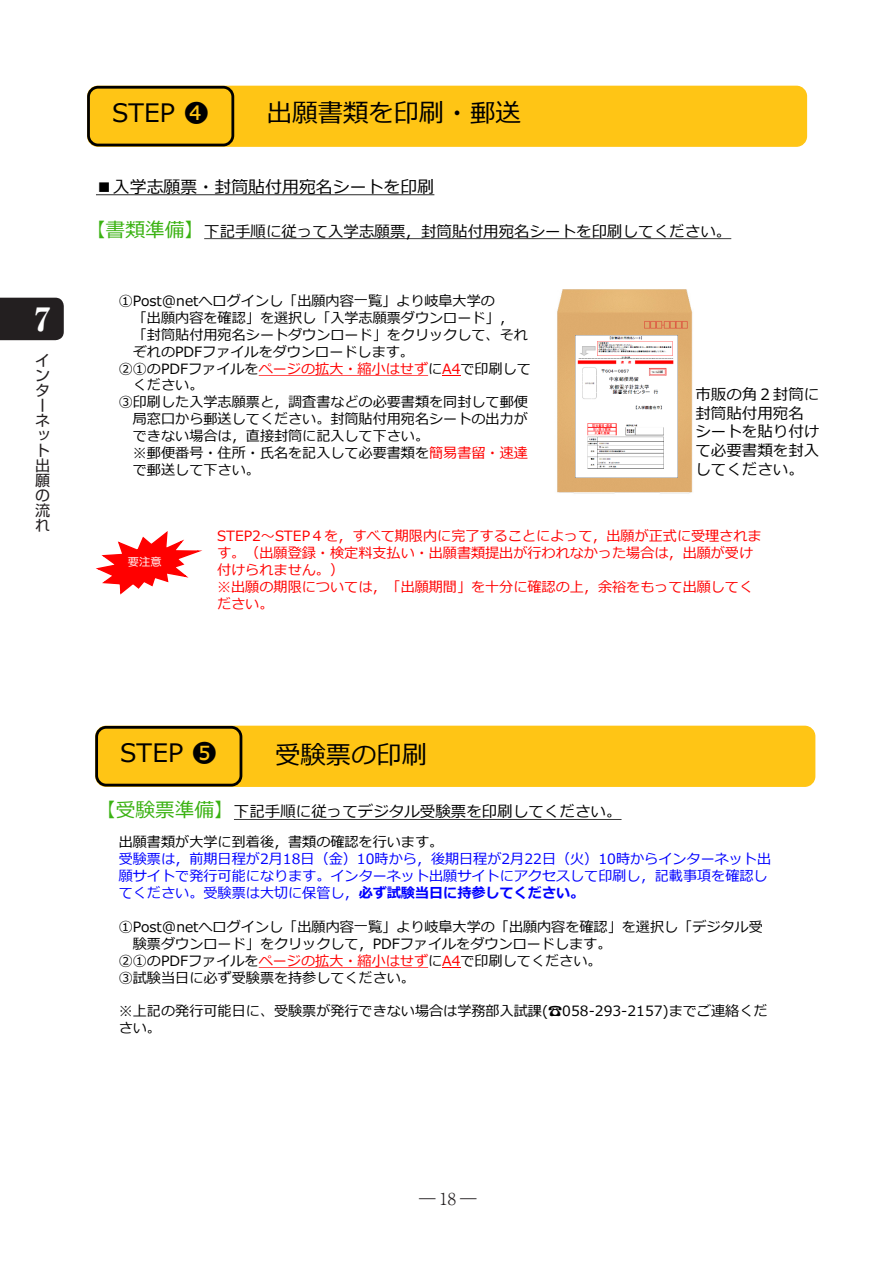
<style>
.page{position:relative;width:893px;height:1263px;background:#fff}
.page>*{position:absolute;margin:0;border:0;box-sizing:border-box;transform-origin:0 0}
.t1{font:800 32.25px "Ryumin Pr 5";color:#fff}
.t2{font:25.35px "Meiryo";color:#000}
.t3{font:16.95px "Meiryo";color:#000}
.t4{font:300 16.5px "Ryumin Pr 5";color:#231f20}
.t5{font:15.45px/18.6px "Meiryo";color:#000}
.t6{font:15px/15px "Shin Go Pr 5";color:#231f20}
.t7{font:14.1px/17px "Meiryo";color:#000}
.t8{font:14.1px/17px "Meiryo";color:#00f}
.t9{font:14.1px/17px "Meiryo";color:#f00}
.t10{font:11.25px "Meiryo";color:#fff}
.s1{font-size:19.65px;color:#3ab212}
.s2{color:#f00}
.s3{color:#000}
.s4{font-weight:700}
</style>
<div class="page">
<div style="left:0;top:298px;width:64px;height:42px;background:#231f20"></div>
<img style="left:557px;top:289px;width:136px;height:205px">
<img style="left:575px;top:336px;width:102px;height:142px">
<div style="left:87px;top:86px;width:720px;height:61px;background:#ffc515;border:1px solid #ffc515;border-radius:10px"></div>
<div style="left:87px;top:86px;width:147px;height:60px;border:3px solid #000;border-radius:10px"></div>
<svg style="left:96px;top:531px;width:106px;height:64px"></svg>
<div style="left:95px;top:726px;width:720px;height:61px;background:#ffc515;border:1px solid #ffc515;border-radius:10px"></div>
<div style="left:95px;top:726px;width:147px;height:60px;border:3px solid #000;border-radius:10px"></div>
<svg style="left:259px;top:375px;width:169px;height:1px"></svg>
<svg style="left:442px;top:375px;width:18px;height:1px"></svg>
<svg style="left:204px;top:238px;width:527px;height:1px"></svg>
<svg style="left:259px;top:967px;width:169px;height:1px"></svg>
<svg style="left:442px;top:967px;width:18px;height:1px"></svg>
<svg style="left:234px;top:819px;width:388px;height:1px"></svg>
<svg style="left:96px;top:194px;width:338px;height:1px"></svg>
<h1 class="t1" style="left:34px;top:294px;width:18px">7</h1>
<p class="t6" style="left:35px;top:352px;width:16px">インターネット出願の流れ</p>
<p class="t2" style="left:112px;top:95px;width:99px">STEP ❹</p>
<p class="t2" style="left:267px;top:95px;width:255px">出願書類を印刷・郵送</p>
<p class="t3" style="left:96px;top:175px;width:340px">■入学志願票・封筒貼付用宛名シートを印刷</p>
<p class="t5" style="left:86px;top:223px;width:647px"><span class="s1">【書類準備】</span>下記手順に従って入学志願票，封筒貼付用宛名シートを印刷してください。</p>
<p class="t7" style="left:119px;top:293px;width:378px">①Post@netへログインし「出願内容一覧」より岐阜大学の</p>
<p class="t7" style="left:133px;top:310px;width:382px">「出願内容を確認」を選択し「入学志願票ダウンロード」，</p>
<p class="t7" style="left:133px;top:327px;width:397px">「封筒貼付用宛名シートダウンロード」をクリックして、それ</p>
<p class="t7" style="left:133px;top:344px;width:283px">ぞれのPDFファイルをダウンロードします。</p>
<p class="t7" style="left:119px;top:361px;width:414px">②①のPDFファイルを<span class="s2">ページの拡大・縮小はせず</span>に<span class="s2">A4</span>で印刷して</p>
<p class="t7" style="left:133px;top:378px;width:72px">ください。</p>
<p class="t7" style="left:119px;top:395px;width:411px">③印刷した入学志願票と，調査書などの必要書類を同封して郵便</p>
<p class="t7" style="left:133px;top:411px;width:397px">局窓口から郵送してください。封筒貼付用宛名シートの出力が</p>
<p class="t7" style="left:133px;top:428px;width:298px">できない場合は，直接封筒に記入して下さい。</p>
<p class="t7" style="left:133px;top:445px;width:397px">※郵便番号・住所・氏名を記入して必要書類を<span class="s2">簡易書留・速達</span></p>
<p class="t7" style="left:133px;top:462px;width:129px">で郵送して下さい。</p>
<p class="t5" style="left:695px;top:386px;width:125px">市販の角２封筒に封筒貼付用宛名シートを貼り付けて必要書類を封入してください。</p>
<p class="t10" style="left:128px;top:554px;width:35px">要注意</p>
<p class="t9" style="left:217px;top:528px;width:546px">STEP2～STEP４を，すべて期限内に完了することによって，出願が正式に受理されます。（出願登録・検定料支払い・出願書類提出が行われなかった場合は，出願が受け付けられません。）<br>※出願の期限については，「出願期間」を十分に確認の上，余裕をもって出願してください。</p>
<p class="t2" style="left:120px;top:735px;width:99px">STEP ❺</p>
<p class="t2" style="left:275px;top:737px;width:154px">受験票の印刷</p>
<p class="t5" style="left:96px;top:803px;width:527px"><span class="s1">【受験票準備】</span>下記手順に従ってデジタル受験票を印刷してください。</p>
<p class="t8" style="left:119px;top:834px;width:654px"><span class="s3">出願書類が大学に到着後，書類の確認を行います。<br></span>受験票は，前期日程が2⽉18日（金）10時から，後期日程が2⽉22日（火）10時からインターネット出願サイトで発行可能になります。インターネット出願サイトにアクセスして印刷し，記載事項を確認してください。受験票は大切に保管し，<span class="s4">必ず試験当⽇に持参してください。</span></p>
<p class="t7" style="left:119px;top:919px;width:646px">①Post@netへログインし「出願内容一覧」より岐阜大学の「出願内容を確認」を選択し「デジタル受</p>
<p class="t7" style="left:133px;top:936px;width:480px">験票ダウンロード」をクリックして，PDFファイルをダウンロードします。</p>
<p class="t7" style="left:119px;top:953px;width:484px">②①のPDFファイルを<span class="s2">ページの拡大・縮小はせず</span>に<span class="s2">A4</span>で印刷してください。</p>
<p class="t7" style="left:119px;top:970px;width:298px">③試験当日に必ず受験票を持参してください。</p>
<p class="t7" style="left:119px;top:1003px;width:650px">※上記の発行可能日に、受験票が発行できない場合は学務部入試課(☎058-293-2157)までご連絡ください。</p>
<p class="t4" style="left:419px;top:1186px;width:59px">―18―</p>
</div>
